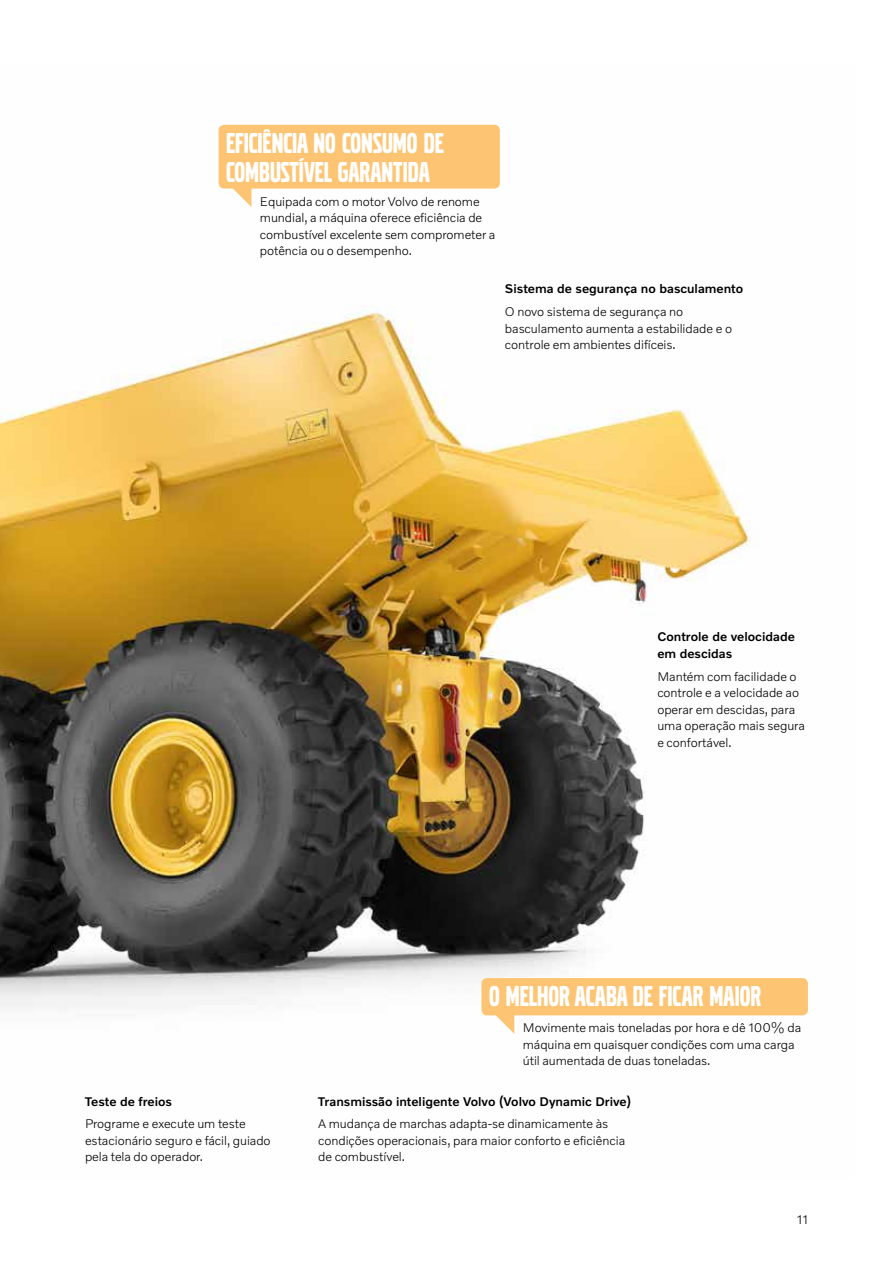
<style>
.page{position:relative;width:893px;height:1263px;background:#fff}
.page>*{position:absolute;margin:0;border:0;box-sizing:border-box;transform-origin:0 0}
.t1{font:30px/28.5px "Volvo Broad Pro";color:#fff}
.t2{font:300 12.75px/16.5px "Volvo Novum";letter-spacing:-.005em;color:#000}
.t3{font:500 12.75px/16.5px "Volvo Novum";color:#000}
</style>
<div class="page">
<img style="left:0;top:124px;width:808px;height:910px">
<div style="left:481px;top:978px;width:327px;height:37px;background:#fdc573;border-radius:6px"></div>
<svg style="left:495px;top:1015px;width:19px;height:19px"></svg>
<div style="left:219px;top:125px;width:281px;height:64px;background:#fdc573;border-radius:6px"></div>
<svg style="left:232px;top:188px;width:19px;height:19px"></svg>
<h1 class="t1" style="left:226px;top:130px;width:219px">EFICIÊNCIA NO CONSUMO DE<br>COMBUSTÍVEL GARANTIDA</h1>
<p class="t2" style="left:260px;top:193px;width:237px">Equipada com o motor Volvo de renome mundial, a máquina oferece eficiência de combustível excelente sem comprometer a potência ou o desempenho.</p>
<p class="t3" style="left:505px;top:280px;width:240px">Sistema de segurança no basculamento</p>
<p class="t2" style="left:505px;top:303px;width:229px">O novo sistema de segurança no basculamento aumenta a estabilidade e o controle em ambientes difíceis.</p>
<p class="t3" style="left:657px;top:628px;width:139px">Controle de velocidade em descidas</p>
<p class="t2" style="left:657px;top:668px;width:149px">Mantém com facilidade o controle e a velocidade ao operar em descidas, para uma operação mais segura e confortável.</p>
<h1 class="t1" style="left:489px;top:982px;width:274px">O MELHOR ACABA DE FICAR MAIOR</h1>
<p class="t3" style="left:85px;top:1092px;width:88px">Teste de freios</p>
<p class="t2" style="left:85px;top:1115px;width:187px">Programe e execute um teste estacionário seguro e fácil, guiado pela tela do operador.</p>
<p class="t2" style="left:523px;top:1019px;width:280px">Movimente mais toneladas por hora e dê 100% da máquina em quaisquer condições com uma carga útil aumentada de duas toneladas.</p>
<p class="t3" style="left:318px;top:1092px;width:314px">Transmissão inteligente Volvo (Volvo Dynamic Drive)</p>
<p class="t2" style="left:318px;top:1115px;width:309px">A mudança de marchas adapta-se dinamicamente às condições operacionais, para maior conforto e eficiência de combustível.</p>
<p class="t2" style="left:797px;top:1210px;width:13px">11</p>
</div>
